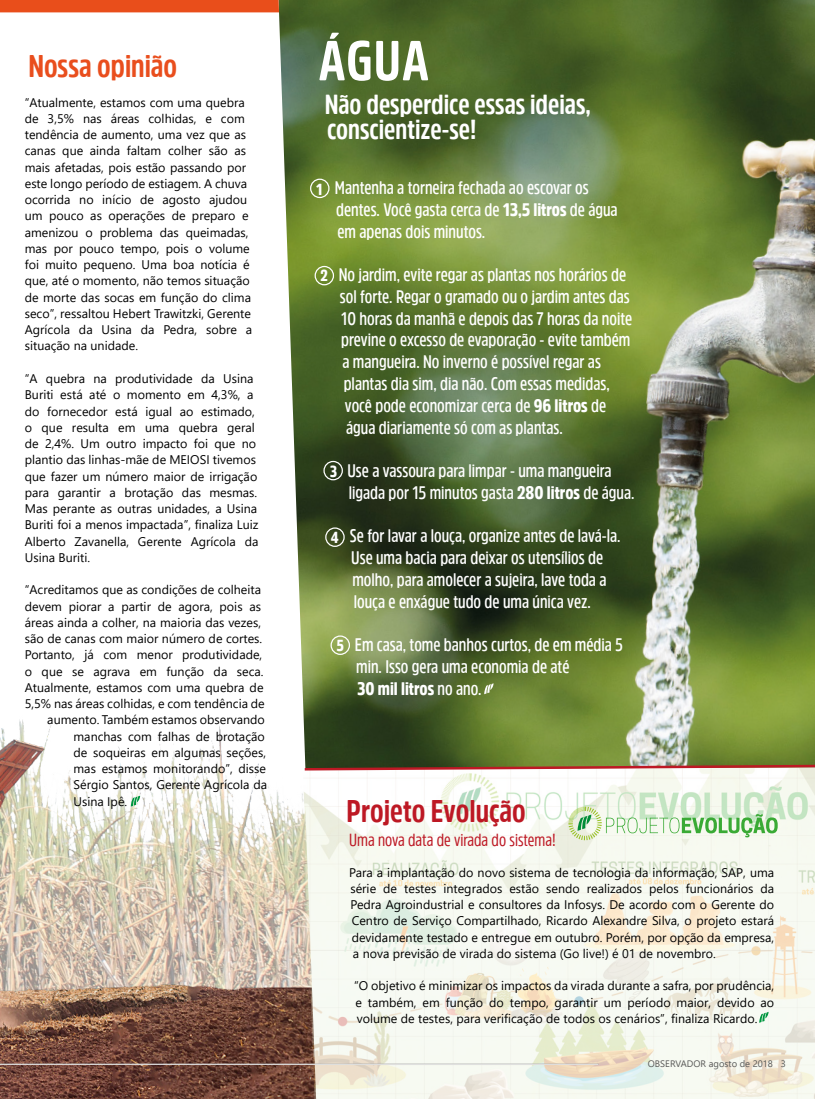
<style>
.page{position:relative;width:815px;height:1099px;background:#fff}
.page>*{position:absolute;margin:0;border:0;box-sizing:border-box;transform-origin:0 0}
.t1{font:700 55.88px "Amsi Pro Cond";color:#fff}
.t2{font:700 31.25px "Amsi Pro Cond";color:#bd1824}
.t3{font:700 31.25px "Amsi Pro Cond";color:#e94e1d}
.t4{font:700 27.5px/25px "Amsi Pro Cond";color:#fff}
.t5{font:600 18.12px/21.8px "Amsi Pro Cond";color:#fff}
.t6{font:17.5px "Amsi Pro Cond";color:#bd1824}
.t7{font:900 16px "Amsi Pro Cond";color:#fff}
.t8{font:12.5px/16.2px "Segoe UI";color:#000;text-align:justify}
.t9{font:9.38px "Segoe UI";color:#575756}
.s1{font-weight:900}
</style>
<div class="page">
<img style="left:0;top:720px;width:279px;height:378px">
<img style="left:279px;top:0;width:536px;height:1098px">
<img style="left:303px;top:771px;width:512px;height:327px">
<svg style="left:302px;top:763px;width:513px;height:8px;background:#a07661"></svg>
<svg style="left:568px;top:806px;width:210px;height:34px"></svg>
<div style="left:310px;top:179px;width:20px;height:19px;border:1px solid #fff;border-radius:50%"></div>
<div style="left:315px;top:266px;width:19px;height:19px;border:1px solid #fff;border-radius:50%"></div>
<div style="left:323px;top:461px;width:20px;height:19px;border:1px solid #fff;border-radius:50%"></div>
<div style="left:325px;top:527px;width:20px;height:20px;border:1px solid #fff;border-radius:50%"></div>
<div style="left:331px;top:635px;width:19px;height:20px;border:1px solid #fff;border-radius:50%"></div>
<hr style="left:0;top:1063px;width:598px;height:1px;background:#fff">
<div style="left:0;top:0;width:279px;height:12px;background:#e94e1b"></div>
<svg style="left:484px;top:683px;width:10px;height:11px"></svg>
<svg style="left:759px;top:1011px;width:10px;height:11px"></svg>
<svg style="left:131px;top:795px;width:9px;height:11px"></svg>
<h2 class="t3" style="left:28px;top:45px;width:150px">Nossa opinião</h2>
<p class="t8" style="left:25px;top:93px;width:229px;text-align:left">“Atualmente, estamos com uma quebra de 3,5% nas áreas colhidas, e com tendência de aumento, uma vez que as canas que ainda faltam colher são as mais afetadas, pois estão passando por este longo período de estiagem. A chuva ocorrida no início de agosto ajudou um pouco as operações de preparo e amenizou o problema das queimadas, mas por pouco tempo, pois o volume foi muito pequeno. Uma boa notícia é que, até o momento, não temos situação de morte das socas em função do clima seco”, ressaltou Hebert Trawitzki, Gerente Agrícola da Usina da Pedra, sobre a situação na unidade.</p>
<p class="t8" style="left:25px;top:369px;width:235px;text-align:left">“A quebra na produtividade da Usina Buriti está até o momento em 4,3%, a do fornecedor está igual ao estimado, o que resulta em uma quebra geral de 2,4%. Um outro impacto foi que no plantio das linhas-mãe de MEIOSI tivemos que fazer um número maior de irrigação para garantir a brotação das mesmas.<br>Mas perante as outras unidades, a Usina Buriti foi a menos impactada”, finaliza Luiz Alberto Zavanella, Gerente Agrícola da Usina Buriti.</p>
<p class="t8" style="left:25px;top:580px;width:238px">“Acreditamos que as condições de colheita</p>
<p class="t8" style="left:25px;top:597px;width:238px">devem piorar a partir de agora, pois as</p>
<p class="t8" style="left:25px;top:613px;width:238px">áreas ainda a colher, na maioria das vezes,</p>
<p class="t8" style="left:25px;top:629px;width:239px">são de canas com maior número de cortes.</p>
<p class="t8" style="left:25px;top:645px;width:239px">Portanto, já com menor produtividade,</p>
<p class="t8" style="left:25px;top:662px;width:240px">o que se agrava em função da seca.</p>
<p class="t8" style="left:25px;top:678px;width:240px">Atualmente, estamos com uma quebra de</p>
<p class="t8" style="left:25px;top:694px;width:241px">5,5% nas áreas colhidas, e com tendência de</p>
<p class="t8" style="left:47px;top:710px;width:219px">aumento. Também estamos observando</p>
<p class="t8" style="left:74px;top:727px;width:193px">manchas com falhas de brotação</p>
<p class="t8" style="left:74px;top:743px;width:194px">de soqueiras em algumas seções,</p>
<p class="t8" style="left:74px;top:759px;width:194px">mas estamos monitorando”, disse</p>
<p class="t8" style="left:74px;top:775px;width:195px">Sérgio Santos, Gerente Agrícola da</p>
<p class="t8" style="left:74px;top:792px;width:55px">Usina Ipê.</p>
<h1 class="t1" style="left:318px;top:22px;width:112px">ÁGUA</h1>
<h3 class="t4" style="left:325px;top:91px;width:268px">Não desperdice essas ideias, conscientize-se!</h3>
<h3 class="t5" style="left:335px;top:176px;width:284px">Mantenha a torneira fechada ao escovar os dentes. Você gasta cerca de <span class="s1">13,5 litros</span> de água em apenas dois minutos.</h3>
<h3 class="t5" style="left:339px;top:263px;width:289px">No jardim, evite regar as plantas nos horários de</h3>
<h3 class="t5" style="left:340px;top:285px;width:291px">sol forte. Regar o gramado ou o jardim antes das</h3>
<h3 class="t5" style="left:341px;top:307px;width:293px">10 horas da manhã e depois das 7 horas da noite</h3>
<h3 class="t5" style="left:341px;top:329px;width:291px">previne o excesso de evaporação - evite também</h3>
<h3 class="t5" style="left:342px;top:350px;width:260px">a mangueira. No inverno é possível regar as</h3>
<h3 class="t5" style="left:344px;top:372px;width:268px">plantas dia sim, dia não. Com essas medidas,</h3>
<h3 class="t5" style="left:345px;top:394px;width:263px">você pode economizar cerca de <span class="s1">96 litros</span> de</h3>
<h3 class="t5" style="left:346px;top:416px;width:218px">água diariamente só com as plantas.</h3>
<h3 class="t5" style="left:347px;top:459px;width:289px">Use a vassoura para limpar - uma mangueira ligada por 15 minutos gasta <span class="s1">280 litros</span> de água.</h3>
<h3 class="t5" style="left:350px;top:524px;width:272px">Se for lavar a louça, organize antes de lavá-la.<br>Use uma bacia para deixar os utensílios de molho, para amolecer a sujeira, lave toda a louça e enxágue tudo de uma única vez.</h3>
<h3 class="t5" style="left:355px;top:633px;width:269px">Em casa, tome banhos curtos, de em média 5 min. Isso gera uma economia de até<br><span class="s1">30 mil litros</span> no ano.</h3>
<p class="t7" style="left:316px;top:178px;width:8px">1</p>
<p class="t7" style="left:321px;top:264px;width:9px">2</p>
<p class="t7" style="left:330px;top:460px;width:9px">3</p>
<p class="t7" style="left:331px;top:526px;width:9px">4</p>
<p class="t7" style="left:337px;top:634px;width:9px">5</p>
<h2 class="t2" style="left:347px;top:789px;width:181px">Projeto Evolução</h2>
<h3 class="t6" style="left:349px;top:828px;width:208px">Uma nova data de virada do sistema!</h3>
<p class="t8" style="left:349px;top:862px;width:427px">Para a implantação do novo sistema de tecnologia da informação, SAP, uma série de testes integrados estão sendo realizados pelos funcionários da Pedra Agroindustrial e consultores da Infosys. De acordo com o Gerente do Centro de Serviço Compartilhado, Ricardo Alexandre Silva, o projeto estará devidamente testado e entregue em outubro. Porém, por opção da empresa, a nova previsão de virada do sistema (Go live!) é 01 de novembro.</p>
<p class="t8" style="left:354px;top:976px;width:422px">“O objetivo é minimizar os impactos da virada durante a safra, por prudência, e também, em função do tempo, garantir um período maior, devido ao volume de testes, para verificação de todos os cenários”, finaliza Ricardo.</p>
<p class="t9" style="left:648px;top:1054px;width:139px">OBSERVADOR agosto de 2018 3</p>
</div>
